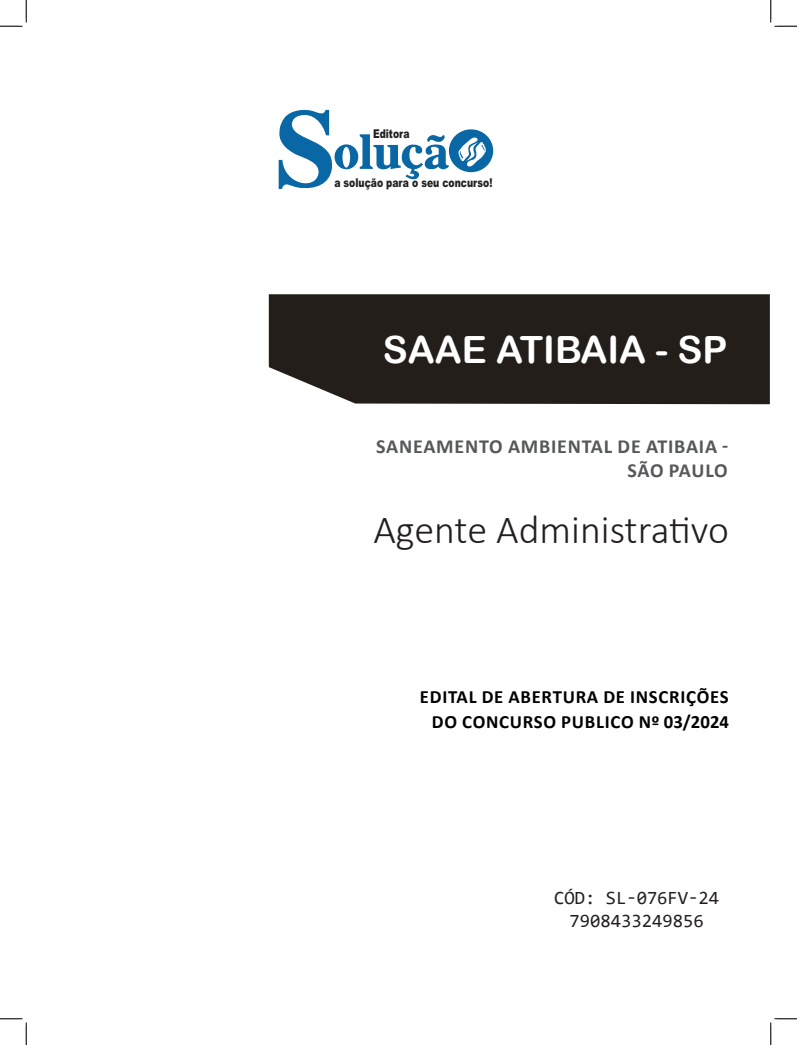
<style>
.page{position:relative;width:797px;height:1045px;background:#fff}
.page>*{position:absolute;margin:0;border:0;box-sizing:border-box;transform-origin:0 0}
.CARGO{font:300 40px "Calibri";color:#231f20}
.TÍTULO{font:37.5px "Arial Rounded MT Bold";color:#fff}
.SUBTÍTULO{font:700 20px/24px "Calibri";letter-spacing:.04em;color:#57585a;text-align:right}
.EDITAL{font:700 18.75px "Calibri";letter-spacing:.04em;color:#000}
.SKU_CÓD{font:18.75px "Consolas";color:#231f20}
.t1{font:900 12.12px "Arial";color:#231f20;scale:.76 1}
</style>
<div class="page">
<div style="left:269px;top:294px;width:500px;height:110px;background:#241e1b"></div>
<svg style="left:279px;top:110px;width:214px;height:79px"></svg>
<svg style="left:0;top:0;width:27px;height:27px"></svg>
<svg style="left:0;top:1018px;width:27px;height:27px"></svg>
<svg style="left:770px;top:0;width:27px;height:27px"></svg>
<svg style="left:770px;top:1018px;width:27px;height:27px"></svg>
<p class="t1" style="left:373px;top:125px;width:50px">Editora</p>
<p class="t1" style="left:334px;top:174px;width:210px">a solução para o seu concurso!</p>
<p class="TÍTULO" style="left:383px;top:327px;width:346px">SAAE ATIBAIA - SP</p>
<p class="SUBTÍTULO" style="left:376px;top:434px;width:353px">SANEAMENTO AMBIENTAL DE ATIBAIA -<br>SÃO PAULO</p>
<p class="CARGO" style="left:373px;top:504px;width:357px">Agente Administrativo</p>
<p class="EDITAL" style="left:420px;top:683px;width:310px">EDITAL DE ABERTURA DE INSCRIÇÕES</p>
<p class="EDITAL" style="left:432px;top:708px;width:298px">DO CONCURSO PUBLICO Nº 03/2024</p>
<p class="SKU_CÓD" style="left:554px;top:885px;width:166px">CÓD: SL-076FV-24</p>
<p class="SKU_CÓD" style="left:569px;top:907px;width:136px">7908433249856</p>
</div>
